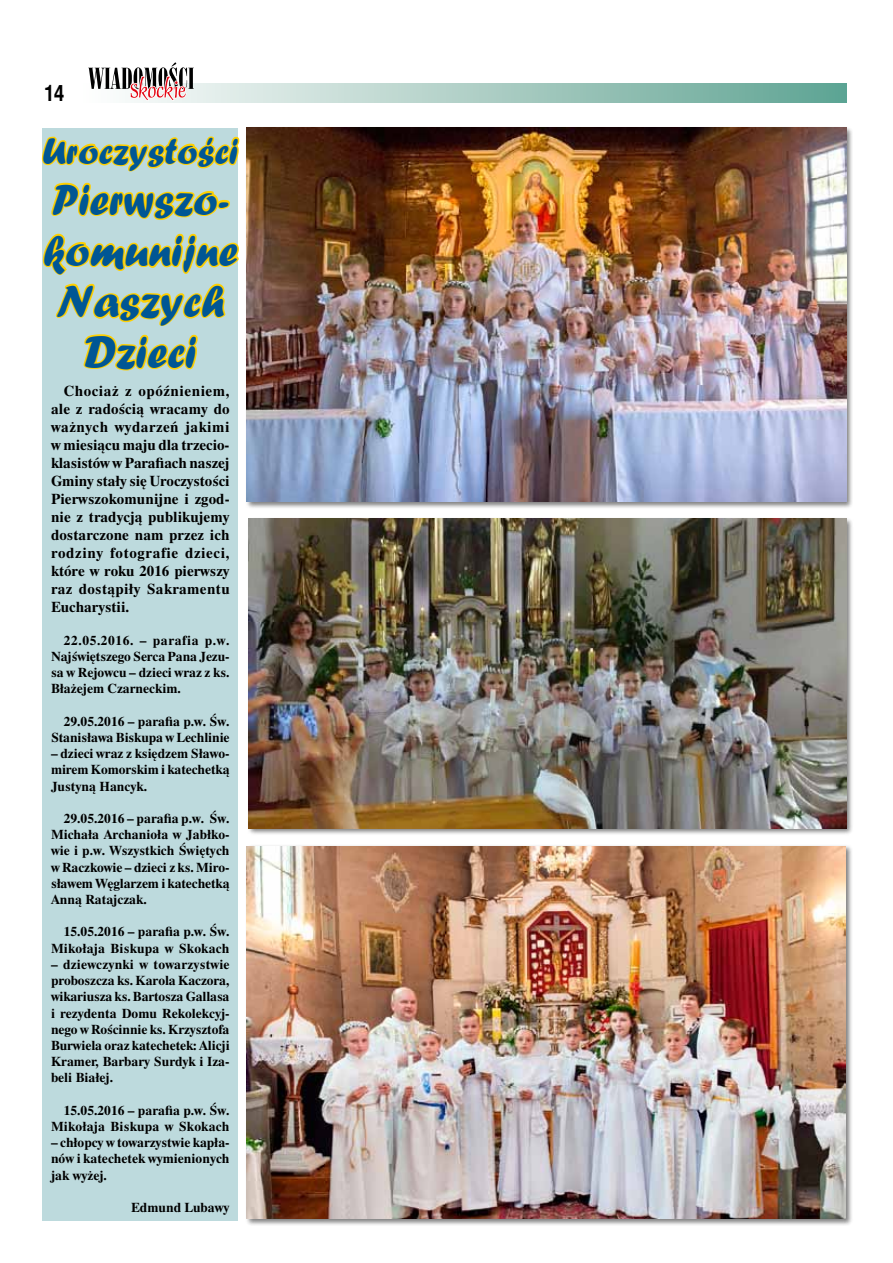
<style>
.page{position:relative;width:893px;height:1263px;background:#fff}
.page>*{position:absolute;margin:0;border:0;box-sizing:border-box;transform-origin:0 0}
.t1{font:46.5px/51px "Forte";color:#005694;text-align:center}
.t2{font:45px/51px "Forte";color:#005694}
.t3{font:37.5px "Forte";color:#005694}
.t4{font:30px "Forte";color:#005694}
.t5{font:700 22.5px "Switzerland Narrow";color:#000}
.t6{font:700 15px/18px "Time Ibis EE";color:#000;text-align:justify}
.t7{font:700 13.5px/16.2px "Time Ibis EE";color:#000;text-align:justify}
</style>
<div class="page">
<svg style="left:194px;top:83px;width:652px;height:19px;background:#a4c9c0"></svg>
<svg style="left:88px;top:63px;width:106px;height:39px"></svg>
<div style="left:247px;top:517px;width:606px;height:319px;background:#000;opacity:.5"></div>
<img style="left:249px;top:519px;width:597px;height:309px">
<div style="left:245px;top:844px;width:608px;height:382px;background:#000;opacity:.5"></div>
<img style="left:247px;top:846px;width:599px;height:372px">
<div style="left:245px;top:126px;width:608px;height:383px;background:#000;opacity:.5"></div>
<img style="left:247px;top:128px;width:599px;height:373px">
<div style="left:42px;top:128px;width:196px;height:1092px;background:#bddadd"></div>
<svg style="left:41px;top:136px;width:199px;height:235px"></svg>
<h3 class="t5" style="left:44px;top:80px;width:22px">14</h3>
<h3 class="t4" style="left:206px;top:115px;width:8px">,</h3>
<h3 class="t3" style="left:42px;top:129px;width:197px">Uroczystosci</h3>
<h2 class="t2" style="left:43px;top:173px;width:196px">Pierwszo&shy;komunijne</h2>
<h1 class="t1" style="left:56px;top:275px;width:170px">Naszych<br>Dzieci</h1>
<p class="t6" style="left:51px;top:382px;width:180px;text-indent:13px">Chociaż z opóźnieniem, ale z radością wracamy do ważnych wydarzeń jakimi w miesiącu maju dla trzecio&shy;klasistów w Parafiach naszej Gminy stały się Uroczystości Pierwszokomunijne i zgod&shy;nie z tradycją publikujemy dostarczone nam przez ich rodziny fotografie dzieci, które w roku 2016 pierwszy raz dostąpiły Sakramentu Eucharystii.</p>
<p class="t7" style="left:51px;top:632px;width:180px;text-indent:13px">22.05.2016. – parafia p.w.<br>Najświętszego Serca Pana Jezu&shy;sa w Rejowcu – dzieci wraz z ks.<br>Błażejem Czarneckim.</p>
<p class="t7" style="left:51px;top:713px;width:180px;text-align:right">29.05.2016 – parafia p.w. Św.<br>Stanisława Biskupa w Lechlinie</p>
<p class="t7" style="left:51px;top:745px;width:180px">– dzieci wraz z księdzem Sławo&shy;mirem Komorskim i katechetką Justyną Hancyk.</p>
<p class="t7" style="left:51px;top:810px;width:180px;text-indent:13px">29.05.2016 – parafia p.w. Św.<br>Michała Archanioła w Jabłko&shy;wie i p.w. Wszystkich Świętych w Raczkowie – dzieci z ks. Miro&shy;sławem Węglarzem i katechetką Anną Ratajczak.</p>
<p class="t7" style="left:51px;top:923px;width:180px;text-align:right">15.05.2016 – parafia p.w. Św.<br>Mikołaja Biskupa w Skokach</p>
<p class="t7" style="left:51px;top:956px;width:180px">– dziewczynki w towarzystwie proboszcza ks. Karola Kaczora, wikariusza ks. Bartosza Gallasa i rezydenta Domu Rekolekcyj&shy;nego w Rościnnie ks. Krzysztofa Burwiela oraz katechetek: Alicji Kramer, Barbary Surdyk i Iza&shy;beli Białej.</p>
<p class="t7" style="left:51px;top:1102px;width:180px;text-align:right">15.05.2016 – parafia p.w. Św.<br>Mikołaja Biskupa w Skokach</p>
<p class="t7" style="left:51px;top:1134px;width:180px">– chłopcy w towarzystwie kapła&shy;nów i katechetek wymienionych jak wyżej.</p>
<p class="t7" style="left:131px;top:1199px;width:100px">Edmund Lubawy</p>
</div>
